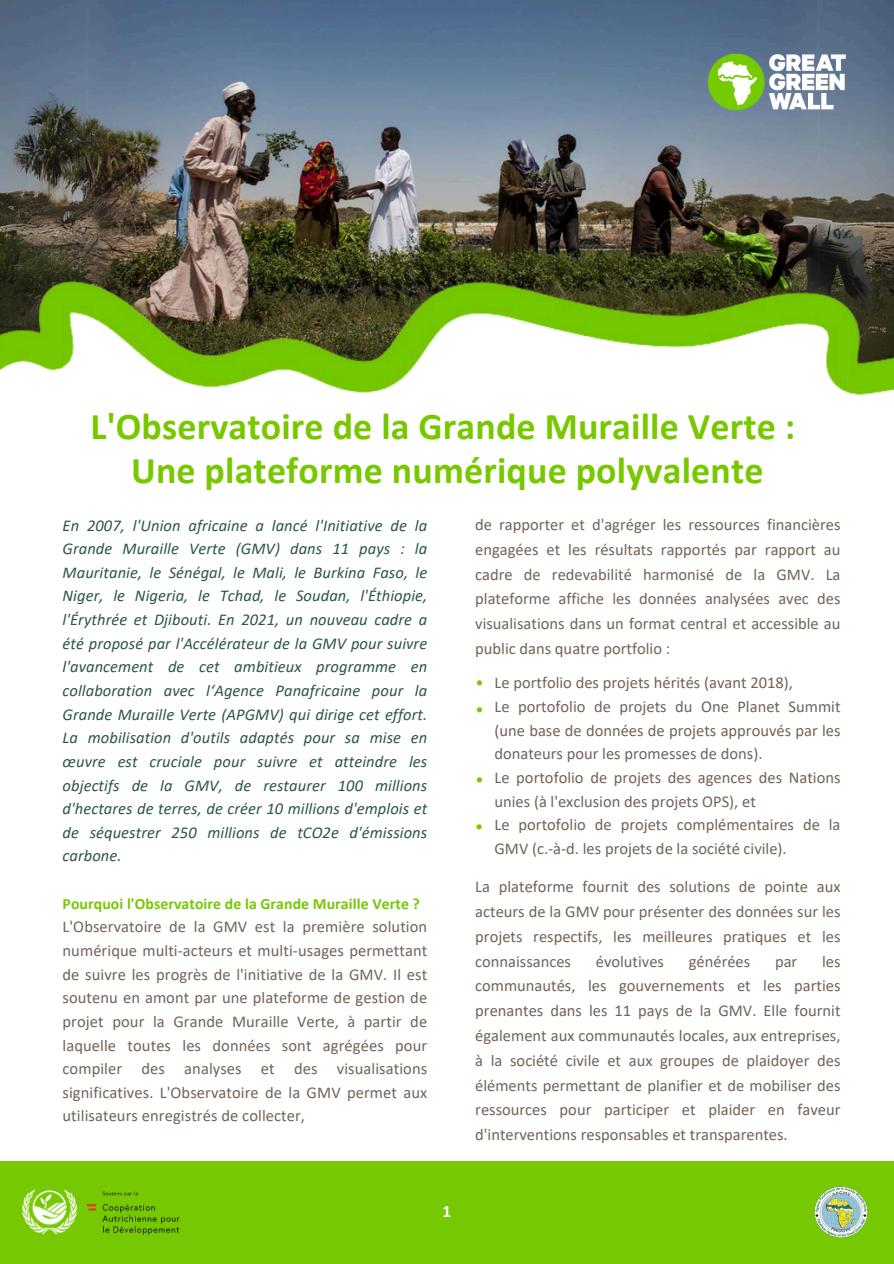
<style>
.page{position:relative;width:894px;height:1264px;background:#fff}
.page>*{position:absolute;margin:0;border:0;box-sizing:border-box;transform-origin:0 0}
.t1{font:700 37.95px/43.8px "Calibri";letter-spacing:.005em;color:#78c800;text-align:center}
.t2{font:700 17.55px "Calibri";color:#fff}
.t3{font:16.5px/24.8px "Calibri";color:#736357;text-align:justify}
.t4{font:italic 16.5px/23.7px "Calibri";letter-spacing:.005em;color:#2c5841;text-align:justify}
.t5{font:16.5px "Calibri";color:#78c800}
.t6{font:700 15.75px "Calibri";letter-spacing:.005em;color:#76c802}
</style>
<div class="page">
<img style="left:1px;top:0;width:892px;height:233px">
<img style="left:0;top:233px;width:893px;height:162px">
<img style="left:706px;top:49px;width:143px;height:65px">
<div style="left:0;top:1160px;width:893px;height:103px;background:#76c802"></div>
<img style="left:814px;top:1186px;width:52px;height:51px">
<img style="left:21px;top:1189px;width:57px;height:46px">
<img style="left:86px;top:1191px;width:94px;height:44px">
<p class="t1" style="left:90px;top:408px;width:706px">L'Observatoire de la Grande Muraille Verte :<br>Une plateforme numérique polyvalente</p>
<p class="t4" style="left:63px;top:514px;width:366px">En 2007, l'Union africaine a lancé l'Initiative de la Grande Muraille Verte (GMV) dans 11 pays : la Mauritanie, le Sénégal, le Mali, le Burkina Faso, le Niger, le Nigeria, le Tchad, le Soudan, l'Éthiopie, l'Érythrée et Djibouti. En 2021, un nouveau cadre a été proposé par l'Accélérateur de la GMV pour suivre l'avancement de cet ambitieux programme en collaboration avec l‘Agence Panafricaine pour la Grande Muraille Verte (APGMV) qui dirige cet effort.<br>La mobilisation d'outils adaptés pour sa mise en œuvre est cruciale pour suivre et atteindre les objectifs de la GMV, de restaurer 100 millions d'hectares de terres, de créer 10 millions d'emplois et de séquestrer 250 millions de tCO2e d'émissions carbone.</p>
<p class="t6" style="left:63px;top:896px;width:359px">Pourquoi l'Observatoire de la Grande Muraille Verte ?</p>
<p class="t3" style="left:63px;top:916px;width:366px;line-height:23.7px">L'Observatoire de la GMV est la première solution numérique multi-acteurs et multi-usages permettant de suivre les progrès de l'initiative de la GMV. Il est soutenu en amont par une plateforme de gestion de projet pour la Grande Muraille Verte, à partir de laquelle toutes les données sont agrégées pour compiler des analyses et des visualisations significatives. L'Observatoire de la GMV permet aux utilisateurs enregistrés de collecter,</p>
<p class="t3" style="left:475px;top:513px;width:366px">de rapporter et d'agréger les ressources financières engagées et les résultats rapportés par rapport au cadre de redevabilité harmonisé de la GMV. La plateforme affiche les données analysées avec des visualisations dans un format central et accessible au public dans quatre portfolio :</p>
<p class="t3" style="left:494px;top:672px;width:300px">Le portfolio des projets hérités (avant 2018),</p>
<p class="t3" style="left:494px;top:696px;width:347px;line-height:23.7px">Le portofolio de projets du One Planet Summit (une base de données de projets approuvés par les donateurs pour les promesses de dons).</p>
<p class="t3" style="left:494px;top:767px;width:347px;line-height:23.7px">Le portofolio de projets des agences des Nations unies (à l'exclusion des projets OPS), et</p>
<p class="t3" style="left:494px;top:814px;width:347px;line-height:23.7px">Le portofolio de projets complémentaires de la<br>GMV (c.-à-d. les projets de la société civile).</p>
<p class="t5" style="left:475px;top:675px;width:10px">•</p>
<p class="t5" style="left:475px;top:702px;width:10px">•</p>
<p class="t5" style="left:475px;top:772px;width:10px">•</p>
<p class="t5" style="left:475px;top:819px;width:10px">•</p>
<p class="t3" style="left:475px;top:875px;width:366px">La plateforme fournit des solutions de pointe aux acteurs de la GMV pour présenter des données sur les projets respectifs, les meilleures pratiques et les connaissances</p>
<p class="t3" style="left:595px;top:950px;width:70px">évolutives</p>
<p class="t3" style="left:688px;top:950px;width:63px">générées</p>
<p class="t3" style="left:774px;top:950px;width:24px">par</p>
<p class="t3" style="left:475px;top:950px;width:366px;text-indent:347px">les communautés, les gouvernements et les parties prenantes dans les 11 pays de la GMV. Elle fournit également aux communautés locales, aux entreprises, à la société civile et aux groupes de plaidoyer des éléments permettant de planifier et de mobiliser des ressources pour participer et plaider en faveur d'interventions responsables et transparentes.</p>
<p class="t2" style="left:442px;top:1203px;width:10px">1</p>
</div>
